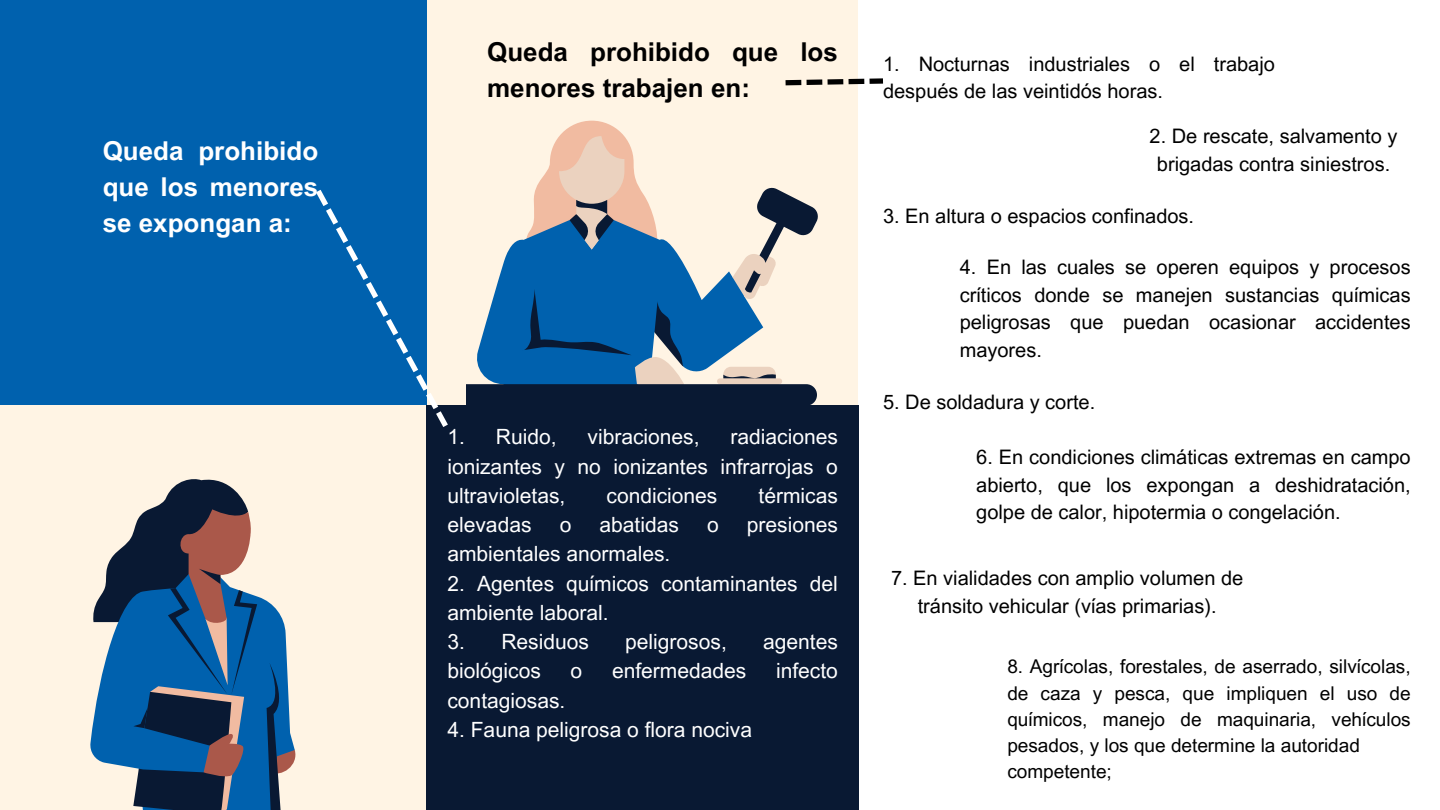
<style>
.page{position:relative;width:1440px;height:810px;background:#fff}
.page>*{position:absolute;margin:0;border:0;box-sizing:border-box;transform-origin:0 0}
.t1{font:700 26px/36px "Arial MT Pro";color:#fff;text-align:justify}
.t2{font:700 26px/36px "Arial MT Pro";color:#000}
.t3{font:21px/29.2px "Arial MT Pro";color:#fff;text-align:justify}
.t4{font:20px/27.8px "Arial MT Pro";color:#000;text-align:center}
.t5{font:19px/26.2px "Arial MT Pro";color:#000;text-align:justify}
</style>
<div class="page">
<div style="left:0;top:0;width:857px;height:810px;background:#fff4e4"></div>
<div style="left:0;top:0;width:427px;height:405px;background:#0061ae"></div>
<div style="left:427px;top:405px;width:432px;height:405px;background:#091933"></div>
<svg style="left:537px;top:121px;width:87px;height:65px"></svg>
<svg style="left:559px;top:136px;width:80px;height:50px;background:#efcbb5"></svg>
<svg style="left:466px;top:186px;width:352px;height:219px"></svg>
<svg style="left:93px;top:479px;width:203px;height:331px"></svg>
<svg style="left:316px;top:190px;width:132px;height:237px"></svg>
<svg style="left:786px;top:78px;width:97px;height:7px"></svg>
<p class="t1" style="left:103px;top:136px;width:217px">Queda prohibido que los menores se expongan a:</p>
<p class="t2" style="left:487px;top:37px;width:352px">Queda prohibido que los menores trabajen en:</p>
<h1 class="t3" style="left:447px;top:425px;width:111px">1. Ruido,</h1>
<h1 class="t3" style="left:588px;top:425px;width:114px">vibraciones,</h1>
<h1 class="t3" style="left:447px;top:425px;width:392px;text-indent:283px">radiaciones ionizantes y no ionizantes infrarrojas o ultravioletas,</h1>
<h1 class="t3" style="left:607px;top:483px;width:112px">condiciones</h1>
<h1 class="t3" style="left:759px;top:483px;width:81px">térmicas</h1>
<h1 class="t3" style="left:447px;top:513px;width:86px">elevadas</h1>
<h1 class="t3" style="left:560px;top:513px;width:13px">o</h1>
<h1 class="t3" style="left:600px;top:513px;width:81px">abatidas</h1>
<h1 class="t3" style="left:707px;top:513px;width:13px">o</h1>
<h1 class="t3" style="left:747px;top:513px;width:93px">presiones</h1>
<h1 class="t3" style="left:447px;top:542px;width:224px">ambientales anormales.</h1>
<h1 class="t3" style="left:447px;top:571px;width:392px">2. Agentes químicos contaminantes del ambiente laboral.</h1>
<p class="t3" style="left:447px;top:630px;width:143px">3. Residuos</p>
<p class="t3" style="left:625px;top:630px;width:103px">peligrosos,</p>
<p class="t3" style="left:763px;top:630px;width:76px">agentes</p>
<p class="t3" style="left:447px;top:659px;width:95px">biológicos</p>
<p class="t3" style="left:571px;top:659px;width:13px">o</p>
<p class="t3" style="left:612px;top:659px;width:136px">enfermedades</p>
<p class="t3" style="left:776px;top:659px;width:63px">infecto</p>
<p class="t3" style="left:447px;top:688px;width:119px">contagiosas.</p>
<p class="t3" style="left:447px;top:717px;width:306px">4. Fauna peligrosa o flora nociva</p>
<p class="t4" style="left:883px;top:52px;width:393px;text-align:left">1. Nocturnas industriales o el trabajo después de las veintidós horas.</p>
<p class="t4" style="left:1150px;top:125px;width:249px">2. De rescate, salvamento y brigadas contra siniestros.</p>
<p class="t4" style="left:883px;top:204px;width:313px">3. En altura o espacios confinados.</p>
<p class="t4" style="left:960px;top:255px;width:452px;text-align:justify">4. En las cuales se operen equipos y procesos críticos donde se manejen sustancias químicas peligrosas que puedan ocasionar accidentes mayores.</p>
<p class="t4" style="left:883px;top:391px;width:214px">5. De soldadura y corte.</p>
<p class="t4" style="left:976px;top:445px;width:436px;text-align:justify">6. En condiciones climáticas extremas en campo abierto, que los expongan a deshidratación, golpe de calor, hipotermia o congelación.</p>
<p class="t4" style="left:891px;top:566px;width:354px">7. En vialidades con amplio volumen de tránsito vehicular (vías primarias).</p>
<p class="t5" style="left:1007px;top:656px;width:405px">8. Agrícolas, forestales, de aserrado, silvícolas, de caza y pesca, que impliquen el uso de químicos, manejo de maquinaria, vehículos pesados, y los que determine la autoridad</p>
<p class="t5" style="left:1007px;top:761px;width:106px">competente;</p>
</div>
